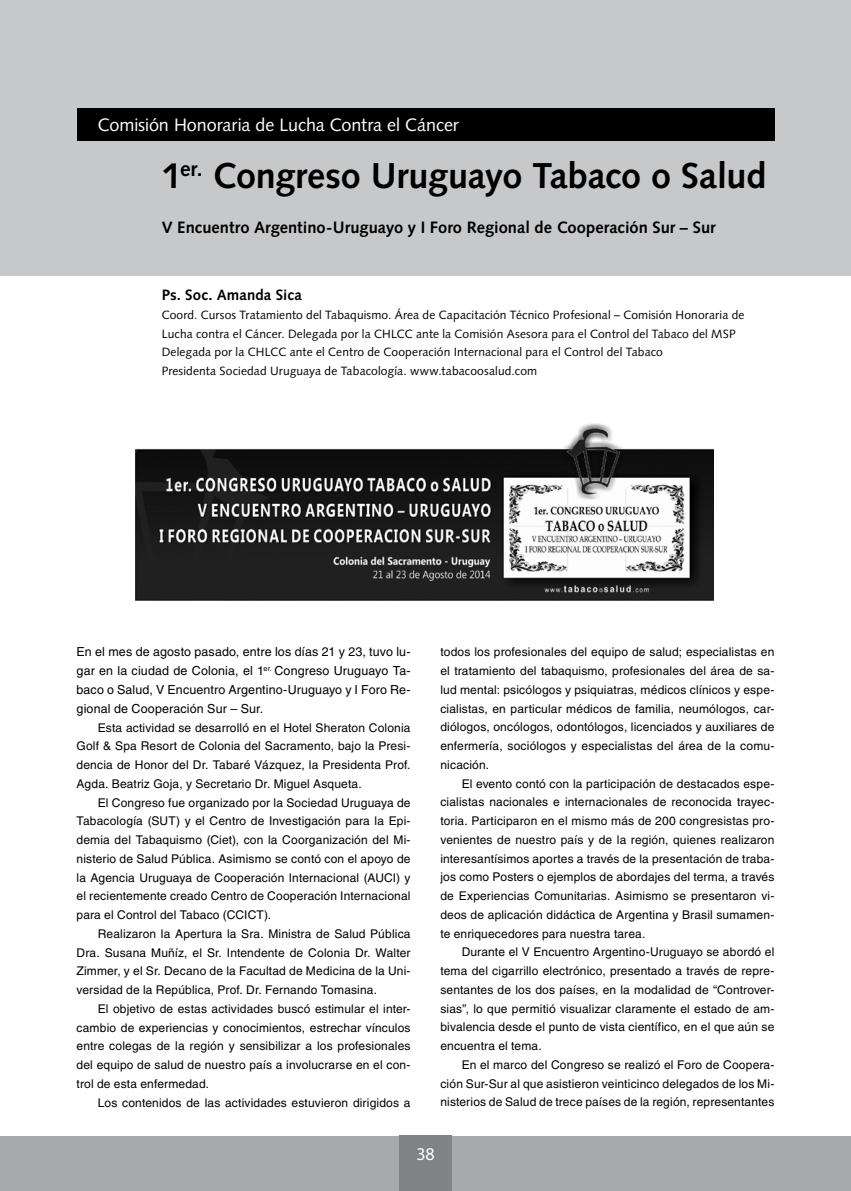
<style>
.page{position:relative;width:851px;height:1191px;background:#fff}
.page>*{position:absolute;margin:0;border:0;box-sizing:border-box;transform-origin:0 0}
.t1{font:700 36px "Syntax LT Std";letter-spacing:-.005em;color:#000}
.t2{font:18px "Syntax LT Std";letter-spacing:-.005em;color:#fff}
.t3{font:18px "Myriad Pro";color:#fff}
.t4{font:700 16.5px "Syntax LT Std";color:#000}
.t5{font:700 15px "Syntax LT Std";letter-spacing:.005em;color:#000}
.t6{font:12.45px/18.8px "Helvetica LT Std";letter-spacing:.01em;color:#000;text-align:justify}
.t7{font:12px/18.8px "Helvetica LT Std";letter-spacing:.015em;color:#000;text-align:justify}
.t8{font:12px/18.8px "Syntax LT Std";letter-spacing:.01em;color:#000}
</style>
<div class="page">
<hr style="left:850px;top:0;width:1px;height:69px;background:#a7a9ac">
<hr style="left:850px;top:1135px;width:1px;height:56px;background:#a7a9ac">
<div style="left:0;top:1135px;width:850px;height:56px;background:#a7a9ac"></div>
<div style="left:0;top:0;width:850px;height:275px;background:#c7c8ca"></div>
<div style="left:77px;top:108px;width:697px;height:32px;background:#000"></div>
<div style="left:399px;top:1135px;width:53px;height:56px;background:#808285"></div>
<img style="left:136px;top:423px;width:577px;height:178px">
<h2 class="t2" style="left:98px;top:114px;width:362px">Comisión Honoraria de Lucha Contra el Cáncer</h2>
<h1 class="t1" style="left:162px;top:154px;width:606px">1<sup>er.</sup> Congreso Uruguayo Tabaco o Salud</h1>
<h3 class="t4" style="left:162px;top:217px;width:555px">V Encuentro Argentino-Uruguayo y I Foro Regional de Cooperación Sur – Sur</h3>
<p class="t5" style="left:162px;top:286px;width:142px">Ps. Soc. Amanda Sica</p>
<p class="t8" style="left:162px;top:305px;width:584px">Coord. Cursos Tratamiento del Tabaquismo. Área de Capacitación Técnico Profesional – Comisión Honoraria de Lucha contra el Cáncer. Delegada por la CHLCC ante la Comisión Asesora para el Control del Tabaco del MSP Delegada por la CHLCC ante el Centro de Cooperación Internacional para el Control del Tabaco<br>Presidenta Sociedad Uruguaya de Tabacología. www.tabacoosalud.com</p>
<p class="t6" style="left:77px;top:642px;width:335px">En el mes de agosto pasado, entre los días 21 y 23, tuvo lu&shy;gar en la ciudad de Colonia, el 1<sup>er.</sup> Congreso Uruguayo Ta&shy;baco o Salud, V Encuentro Argentino-Uruguayo y I Foro Re&shy;gional de Cooperación Sur – Sur.</p>
<p class="t7" style="left:77px;top:718px;width:335px;text-indent:21px">Esta actividad se desarrolló en el Hotel Sheraton Colonia Golf &amp; Spa Resort de Colonia del Sacramento, bajo la Presi&shy;dencia de Honor del Dr. Tabaré Vázquez, la Presidenta Prof.<br>Agda. Beatriz Goja, y Secretario Dr. Miguel Asqueta.</p>
<p class="t7" style="left:77px;top:793px;width:335px;text-indent:21px">El Congreso fue organizado por la Sociedad Uruguaya de Tabacología (SUT) y el Centro de Investigación para la Epi&shy;demia del Tabaquismo (Ciet), con la Coorganización del Mi&shy;nisterio de Salud Pública. Asimismo se contó con el apoyo de la Agencia Uruguaya de Cooperación Internacional (AUCI) y el recientemente creado Centro de Cooperación Internacional para el Control del Tabaco (CCICT).</p>
<p class="t7" style="left:77px;top:924px;width:335px;text-indent:21px">Realizaron la Apertura la Sra. Ministra de Salud Pública Dra. Susana Muñíz, el Sr. Intendente de Colonia Dr. Walter Zimmer, y el Sr. Decano de la Facultad de Medicina de la Uni&shy;versidad de la República, Prof. Dr. Fernando Tomasina.</p>
<p class="t7" style="left:77px;top:999px;width:335px;text-indent:21px">El objetivo de estas actividades buscó estimular el inter&shy;cambio de experiencias y conocimientos, estrechar vínculos entre colegas de la región y sensibilizar a los profesionales del equipo de salud de nuestro país a involucrarse en el con&shy;trol de esta enfermedad.</p>
<p class="t7" style="left:98px;top:1093px;width:314px">Los contenidos de las actividades estuvieron dirigidos a</p>
<p class="t7" style="left:440px;top:643px;width:335px">todos los profesionales del equipo de salud; especialistas en el tratamiento del tabaquismo, profesionales del área de sa&shy;lud mental: psicólogos y psiquiatras, médicos clínicos y espe&shy;cialistas, en particular médicos de familia, neumólogos, car&shy;diólogos, oncólogos, odontólogos, licenciados y auxiliares de enfermería, sociólogos y especialistas del área de la comu&shy;nicación.</p>
<p class="t7" style="left:440px;top:774px;width:335px;text-indent:21px">El evento contó con la participación de destacados espe&shy;cialistas nacionales e internacionales de reconocida trayec&shy;toria. Participaron en el mismo más de 200 congresistas pro&shy;venientes de nuestro país y de la región, quienes realizaron interesantísimos aportes a través de la presentación de traba&shy;jos como Posters o ejemplos de abordajes del terma, a través de Experiencias Comunitarias. Asimismo se presentaron vi&shy;deos de aplicación didáctica de Argentina y Brasil sumamen&shy;te enriquecedores para nuestra tarea.</p>
<p class="t7" style="left:440px;top:942px;width:335px;text-indent:21px">Durante el V Encuentro Argentino-Uruguayo se abordó el tema del cigarrillo electrónico, presentado a través de repre&shy;sentantes de los dos países, en la modalidad de “Controver&shy;sias”, lo que permitió visualizar claramente el estado de am&shy;bivalencia desde el punto de vista científico, en el que aún se encuentra el tema.</p>
<p class="t7" style="left:440px;top:1055px;width:335px;text-indent:21px">En el marco del Congreso se realizó el Foro de Coopera&shy;ción Sur-Sur al que asistieron veinticinco delegados de los Mi&shy;nisterios de Salud de trece países de la región, representantes</p>
<h2 class="t3" style="left:416px;top:1143px;width:20px">38</h2>
</div>
